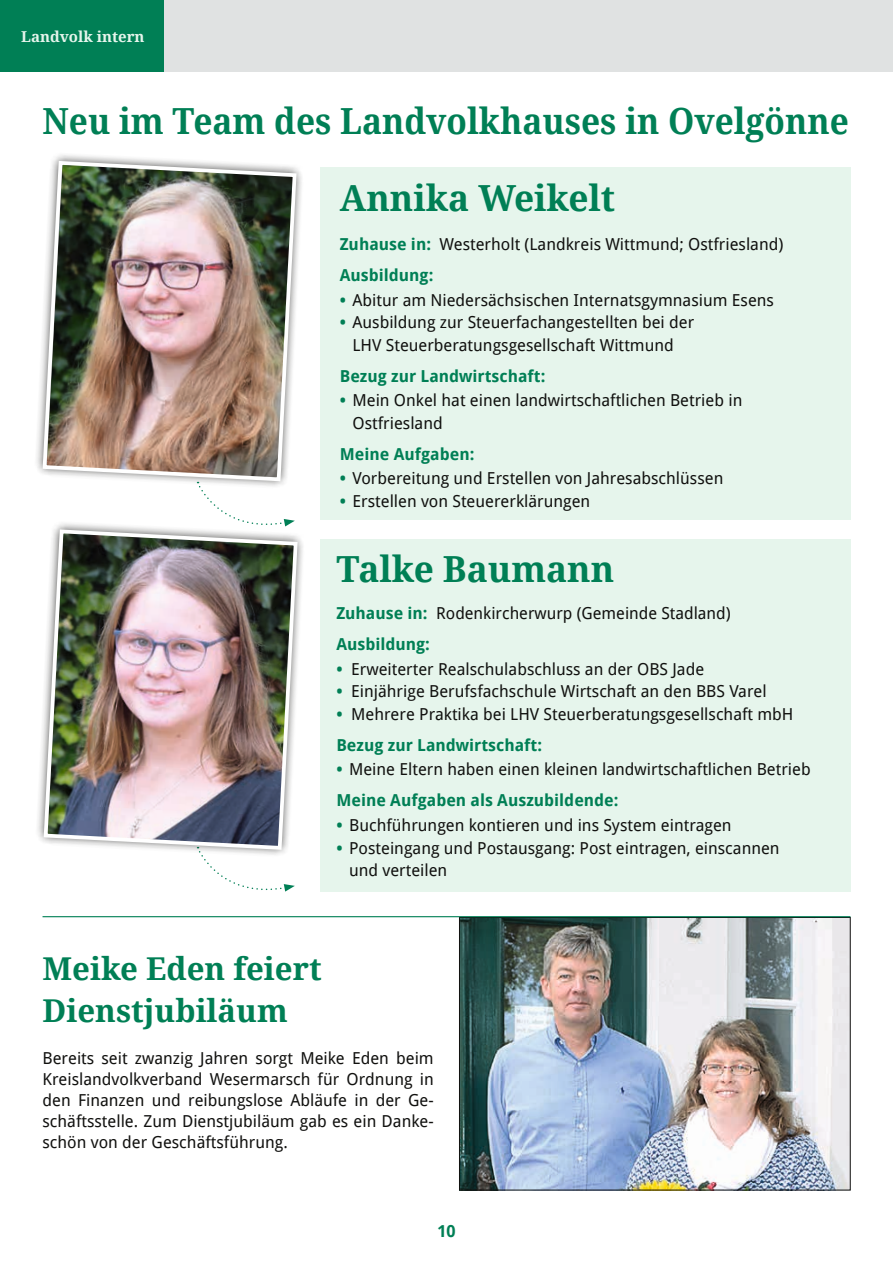
<style>
.page{position:relative;width:893px;height:1263px;background:#fff}
.page>*{position:absolute;margin:0;border:0;box-sizing:border-box;transform-origin:0 0}
.t1{font:700 36px "Droid Serif";color:#007f55;scale:.93 1}
.t2{font:700 36px "Droid Serif";color:#007f55}
.t3{font:700 31.5px/42px "Droid Serif";color:#007f55}
.t4{font:16.5px/31px "Droid Sans";color:#11110f}
.t5{font:700 16.5px "Droid Sans";color:#007f55}
.t6{font:700 15px "Droid Serif";color:#e6f5ec}
.s1{font-weight:700;color:#007f55}
</style>
<div class="page">
<div style="left:0;top:0;width:893px;height:72px;background:#e0e2e2"></div>
<div style="left:0;top:0;width:164px;height:72px;background:#007f55"></div>
<svg style="left:36px;top:155px;width:266px;height:329px"></svg>
<img style="left:41px;top:159px;width:258px;height:324px">
<svg style="left:198px;top:482px;width:97px;height:37px"></svg>
<div style="left:320px;top:167px;width:530px;height:353px;background:#e6f5ec"></div>
<svg style="left:204px;top:860px;width:91px;height:32px"></svg>
<svg style="left:37px;top:519px;width:266px;height:341px"></svg>
<img style="left:42px;top:527px;width:258px;height:325px">
<div style="left:320px;top:539px;width:530px;height:352px;background:#e6f5ec"></div>
<img style="left:461px;top:919px;width:387px;height:269px">
<div style="left:459px;top:917px;width:391px;height:273px;border:1px solid #11110f"></div>
<hr style="left:43px;top:916px;width:807px;height:1px;background:#007f55">
<p class="t6" style="left:21px;top:28px;width:125px">Landvolk intern</p>
<h1 class="t1" style="left:43px;top:101px;width:868px">Neu im Team des Landvolkhauses in Ovelgönne</h1>
<h1 class="t2" style="left:340px;top:177px;width:277px">Annika Weikelt</h1>
<p class="t4" style="left:340px;top:229px;width:445px"><span class="s1">Zuhause in:</span> Westerholt (Landkreis Wittmund; Ostfriesland)<br><span class="s1">Ausbildung:</span></p>
<p class="t4" style="left:340px;top:284px;width:436px"><span class="s1">•</span> Abitur am Niedersächsischen Internatsgymnasium Esens</p>
<p class="t4" style="left:340px;top:311px;width:356px;line-height:22.5px;text-align:center"><span class="s1">•</span> Ausbildung zur Steuerfachangestellten bei der<br>LHV Steuerberatungsgesellschaft Wittmund</p>
<p class="t5" style="left:340px;top:366px;width:207px">Bezug zur Landwirtschaft:</p>
<p class="t4" style="left:352px;top:389px;width:391px;line-height:22.5px;text-indent:-13px"><span class="s1">•</span> Mein Onkel hat einen landwirtschaftlichen Betrieb in<br>Ostfriesland</p>
<p class="t5" style="left:340px;top:444px;width:136px">Meine Aufgaben:</p>
<p class="t4" style="left:340px;top:463px;width:385px"><span class="s1">•</span> Vorbereitung und Erstellen von Jahresabschlüssen</p>
<p class="t4" style="left:340px;top:486px;width:252px"><span class="s1">•</span> Erstellen von Steuererklärungen</p>
<h1 class="t2" style="left:336px;top:549px;width:279px">Talke Baumann</h1>
<p class="t4" style="left:336px;top:598px;width:396px"><span class="s1">Zuhause in:</span> Rodenkircherwurp (Gemeinde Stadland)<br><span class="s1">Ausbildung:</span></p>
<p class="t4" style="left:336px;top:653px;width:369px"><span class="s1">•</span> Erweiterter Realschulabschluss an der OBS Jade</p>
<p class="t4" style="left:336px;top:676px;width:432px"><span class="s1">•</span> Einjährige Berufsfachschule Wirtschaft an den BBS Varel</p>
<p class="t4" style="left:336px;top:698px;width:459px"><span class="s1">•</span> Mehrere Praktika bei LHV Steuerberatungsgesellschaft mbH<br><span class="s1">Bezug zur Landwirtschaft:</span></p>
<p class="t4" style="left:336px;top:754px;width:476px"><span class="s1">•</span> Meine Eltern haben einen kleinen landwirtschaftlichen Betrieb<br><span class="s1">Meine Aufgaben als Auszubildende:</span></p>
<p class="t4" style="left:336px;top:810px;width:397px"><span class="s1">•</span> Buchführungen kontieren und ins System eintragen</p>
<p class="t4" style="left:349px;top:836px;width:432px;line-height:22.5px;text-indent:-13px"><span class="s1">•</span> Posteingang und Postausgang: Post eintragen, einscannen und verteilen</p>
<h2 class="t3" style="left:43px;top:948px;width:281px">Meike Eden feiert<br>Dienstjubiläum</h2>
<p class="t4" style="left:43px;top:1048px;width:393px;line-height:21px;text-align:justify">Bereits seit zwanzig Jahren sorgt Meike Eden beim Kreislandvolkverband Wesermarsch für Ordnung in den Finanzen und reibungslose Abläufe in der Ge&shy;schäftsstelle. Zum Dienstjubiläum gab es ein Danke&shy;schön von der Geschäftsführung.</p>
<p class="t5" style="left:437px;top:1222px;width:20px">10</p>
</div>
